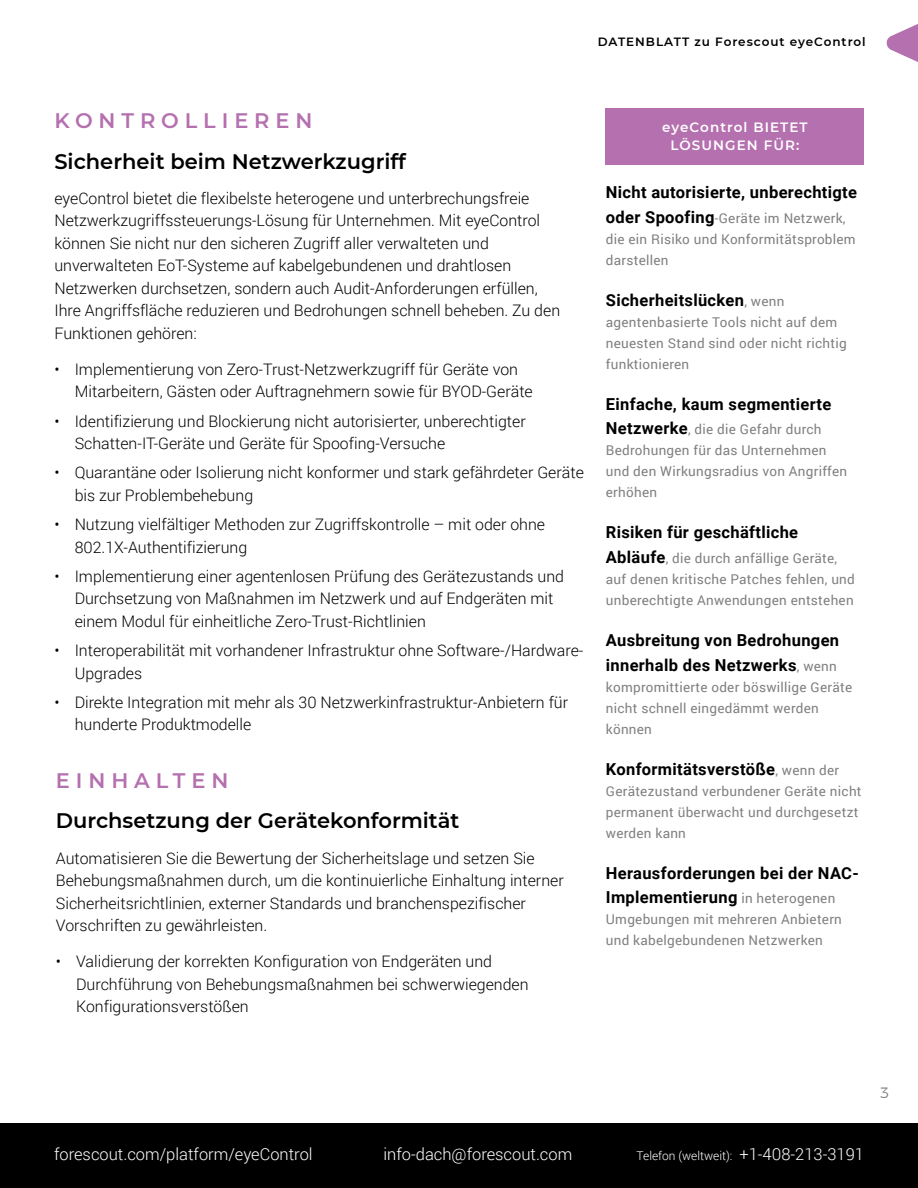
<style>
.page{position:relative;width:918px;height:1188px;background:#fff}
.page>*{position:absolute;margin:0;border:0;box-sizing:border-box;transform-origin:0 0}
.Subhead_1{font:600 21px "Montserrat";color:#000}
.Headline_2{font:600 21px "Montserrat";letter-spacing:.28em;color:#b570af}
.Column_copy_-_small{font:700 16.5px/24.8px "Roboto";letter-spacing:.02em;color:#000}
.footer_text{font:300 16.5px "Roboto";color:#fff}
.Body_Copy{font:300 15.9px/22.5px "Roboto";color:#000}
.t1{font:300 15px "Montserrat";color:#808080}
.Column_copy_-_small-2{font:13.5px/21px "Roboto";letter-spacing:.02em;color:#808080}
.Special_column_heade{font:600 13.5px/18px "Montserrat";letter-spacing:.08em;color:#fff;text-align:center}
.footer_text-2{font:300 12px "Roboto";color:#fff}
.Sheet_Name_Title{font:600 12px "Montserrat";letter-spacing:.08em;color:#000}
.s1{font-weight:700;font-size:16.5px;color:#000}
.s2{font-weight:400;font-size:13.5px;color:#808080}
.s3{font-size:16.5px}
</style>
<div class="page">
<svg style="left:886px;top:24px;width:32px;height:38px"></svg>
<div style="left:606px;top:108px;width:258px;height:57px;background:#b570af"></div>
<div style="left:0;top:1123px;width:918px;height:65px;background:#000"></div>
<p class="Sheet_Name_Title" style="left:598px;top:34px;width:269px">DATENBLATT zu Forescout eyeControl</p>
<p class="Headline_2" style="left:54px;top:106px;width:260px">KONTROLLIEREN</p>
<p class="Subhead_1" style="left:54px;top:146px;width:353px">Sicherheit beim Netzwerkzugriff</p>
<p class="Body_Copy" style="left:54px;top:187px;width:507px">eyeControl bietet die flexibelste heterogene und unterbrechungsfreie Netzwerkzugriffssteuerungs-Lösung für Unternehmen. Mit eyeControl können Sie nicht nur den sicheren Zugriff aller verwalteten und unverwalteten EoT-Systeme auf kabelgebundenen und drahtlosen Netzwerken durchsetzen, sondern auch Audit-Anforderungen erfüllen, Ihre Angriffsfläche reduzieren und Bedrohungen schnell beheben. Zu den Funktionen gehören:</p>
<p class="Body_Copy" style="left:75px;top:358px;width:460px;text-indent:-20px">• Implementierung von Zero-Trust-Netzwerkzugriff für Geräte von<br>Mitarbeitern, Gästen oder Auftragnehmern sowie für BYOD-Geräte</p>
<p class="Body_Copy" style="left:75px;top:409px;width:453px;text-indent:-20px">• Identifizierung und Blockierung nicht autorisierter, unberechtigter<br>Schatten-IT-Geräte und Geräte für Spoofing-Versuche</p>
<p class="Body_Copy" style="left:75px;top:461px;width:511px;text-indent:-20px">• Quarantäne oder Isolierung nicht konformer und stark gefährdeter Geräte bis zur Problembehebung</p>
<p class="Body_Copy" style="left:75px;top:513px;width:472px;text-indent:-20px">• Nutzung vielfältiger Methoden zur Zugriffskontrolle – mit oder ohne<br>802.1X-Authentifizierung</p>
<p class="Body_Copy" style="left:75px;top:565px;width:491px;text-indent:-20px">• Implementierung einer agentenlosen Prüfung des Gerätezustands und<br>Durchsetzung von Maßnahmen im Netzwerk und auf Endgeräten mit einem Modul für einheitliche Zero-Trust-Richtlinien</p>
<p class="Body_Copy" style="left:75px;top:639px;width:510px;text-indent:-20px">• Interoperabilität mit vorhandener Infrastruktur ohne Software-/Hardware-<br>Upgrades</p>
<p class="Body_Copy" style="left:75px;top:691px;width:495px;text-indent:-20px">• Direkte Integration mit mehr als 30 Netzwerkinfrastruktur-Anbietern für hunderte Produktmodelle</p>
<p class="Headline_2" style="left:56px;top:766px;width:174px">EINHALTEN</p>
<p class="Subhead_1" style="left:56px;top:806px;width:405px">Durchsetzung der Gerätekonformität</p>
<p class="Body_Copy" style="left:56px;top:846px;width:509px">Automatisieren Sie die Bewertung der Sicherheitslage und setzen Sie Behebungsmaßnahmen durch, um die kontinuierliche Einhaltung interner Sicherheitsrichtlinien, externer Standards und branchenspezifischer Vorschriften zu gewährleisten.</p>
<p class="Body_Copy" style="left:76px;top:950px;width:454px;text-indent:-20px">• Validierung der korrekten Konfiguration von Endgeräten und<br>Durchführung von Behebungsmaßnahmen bei schwerwiegenden<br>Konfigurationsverstößen</p>
<p class="Special_column_heade" style="left:662px;top:118px;width:147px">eyeControl BIETET<br>LÖSUNGEN FÜR:</p>
<p class="Column_copy_-_small" style="left:606px;top:179px;width:253px">Nicht autorisierte, unberechtigte</p>
<p class="Column_copy_-_small-2" style="left:606px;top:207px;width:251px"><span class="s1">oder Spoofing</span>-Geräte im Netzwerk, die ein Risiko und Konformitätsproblem darstellen</p>
<p class="Column_copy_-_small" style="left:606px;top:287px;width:180px">Sicherheitslücken<span class="s2">, wenn</span></p>
<p class="Column_copy_-_small-2" style="left:606px;top:311px;width:242px">agentenbasierte Tools nicht auf dem neuesten Stand sind oder nicht richtig funktionieren</p>
<p class="Column_copy_-_small" style="left:606px;top:391px;width:227px">Einfache, kaum segmentierte</p>
<p class="Column_copy_-_small-2" style="left:606px;top:419px;width:243px"><span class="s1">Netzwerke</span>, die die Gefahr durch<br>Bedrohungen für das Unternehmen und den Wirkungsradius von Angriffen erhöhen</p>
<p class="Column_copy_-_small" style="left:606px;top:520px;width:194px">Risiken für geschäftliche</p>
<p class="Column_copy_-_small-2" style="left:606px;top:547px;width:251px"><span class="s1">Abläufe</span>, die durch anfällige Geräte, auf denen kritische Patches fehlen, und unberechtigte Anwendungen entstehen</p>
<p class="Column_copy_-_small" style="left:606px;top:627px;width:235px">Ausbreitung von Bedrohungen innerhalb des Netzwerks<span class="s2">, wenn</span></p>
<p class="Column_copy_-_small-2" style="left:606px;top:676px;width:248px">kompromittierte oder böswillige Geräte nicht schnell eingedämmt werden können</p>
<p class="Column_copy_-_small" style="left:606px;top:756px;width:235px">Konformitätsverstöße<span class="s2">, wenn der</span></p>
<p class="Column_copy_-_small-2" style="left:606px;top:780px;width:257px">Gerätezustand verbundener Geräte nicht permanent überwacht und durchgesetzt werden kann</p>
<p class="Column_copy_-_small" style="left:606px;top:860px;width:254px">Herausforderungen bei der NAC-<br>Implementierung <span class="s2">in heterogenen</span></p>
<p class="Column_copy_-_small-2" style="left:606px;top:909px;width:238px">Umgebungen mit mehreren Anbietern und kabelgebundenen Netzwerken</p>
<p class="footer_text" style="left:54px;top:1143px;width:260px">forescout.com/platform/eyeControl</p>
<p class="footer_text" style="left:384px;top:1143px;width:190px">info-dach@forescout.com</p>
<p class="footer_text-2" style="left:637px;top:1148px;width:229px">Telefon (weltweit): <span class="s3">+1-408-213-3191</span></p>
<p class="t1" style="left:880px;top:1081px;width:11px">3</p>
</div>
